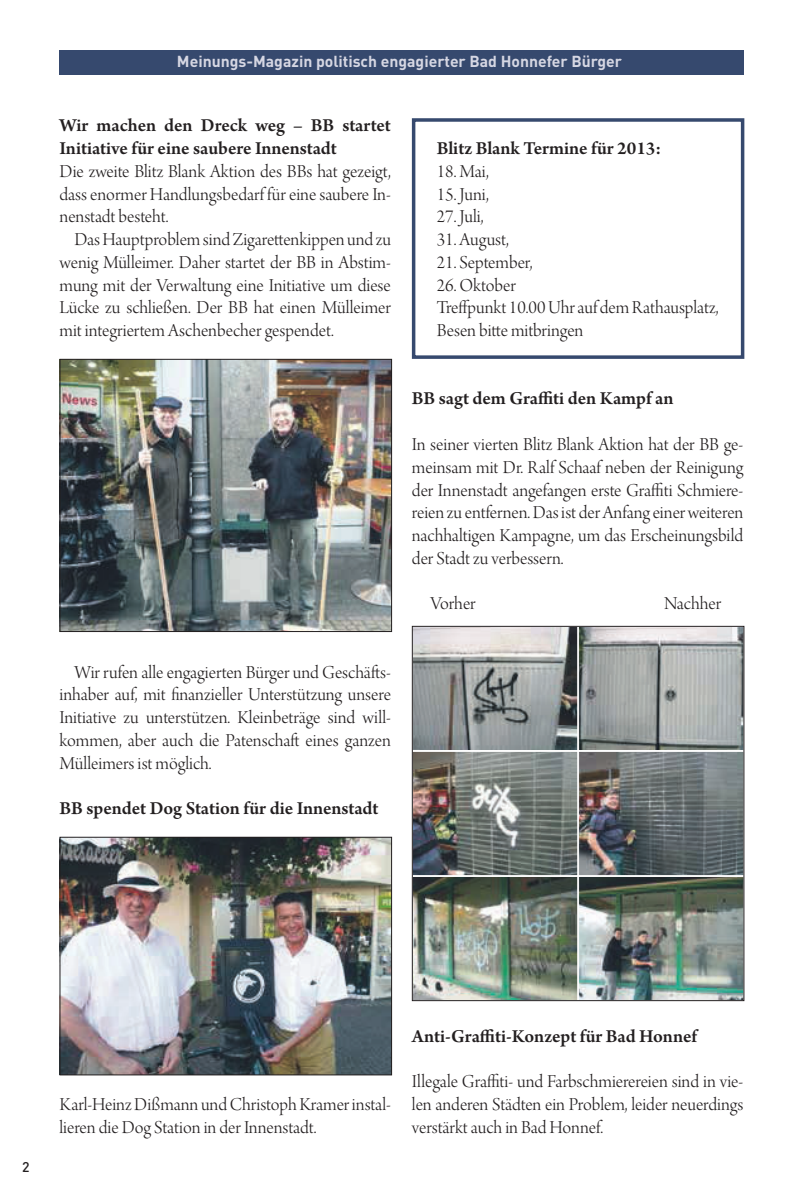
<style>
.page{position:relative;width:794px;height:1191px;background:#fff}
.page>*{position:absolute;margin:0;border:0;box-sizing:border-box;transform-origin:0 0}
.t1{font:19.25px/22.8px "Arno Pro Light Display";color:#231f20;text-align:justify}
.t2{font:600 19.25px/22.8px "Arno Pro";color:#231f20}
.t3{font:700 15.75px "DIN";color:#d6d7e3}
.t4{font:500 14px "DIN";color:#231f20}
</style>
<div class="page">
<div style="left:60px;top:50px;width:684px;height:24px;background:#36496e"></div>
<img style="left:62px;top:361px;width:328px;height:269px">
<div style="left:60px;top:359px;width:332px;height:273px;border:1px solid #231f20"></div>
<img style="left:62px;top:838px;width:328px;height:235px">
<div style="left:60px;top:836px;width:332px;height:239px;border:1px solid #231f20"></div>
<div style="left:412px;top:118px;width:332px;height:241px;border:4px solid #36496e"></div>
<img style="left:414px;top:628px;width:162px;height:121px">
<div style="left:412px;top:626px;width:166px;height:125px;border:1px solid #fff"></div>
<img style="left:414px;top:753px;width:162px;height:121px">
<div style="left:412px;top:751px;width:166px;height:125px;border:1px solid #fff"></div>
<img style="left:414px;top:878px;width:162px;height:121px">
<div style="left:412px;top:876px;width:166px;height:125px;border:1px solid #fff"></div>
<svg style="left:580px;top:628px;width:162px;height:121px"></svg>
<div style="left:578px;top:626px;width:166px;height:125px;border:1px solid #fff"></div>
<img style="left:580px;top:753px;width:162px;height:121px">
<div style="left:578px;top:751px;width:166px;height:125px;border:1px solid #fff"></div>
<img style="left:580px;top:878px;width:162px;height:121px">
<div style="left:578px;top:876px;width:166px;height:125px;border:1px solid #fff"></div>
<div style="left:412px;top:626px;width:332px;height:375px;border:1px solid #231f20"></div>
<p class="t3" style="left:177px;top:51px;width:446px">Meinungs-Magazin politisch engagierter Bad Honnefer Bürger</p>
<p class="t2" style="left:60px;top:115px;width:333px">Wir machen den Dreck weg – BB startet<br>Initiative für eine saubere Innenstadt</p>
<p class="t1" style="left:60px;top:161px;width:333px">Die zweite Blitz Blank Aktion des BBs hat gezeigt, dass enormer Handlungsbedarf für eine saubere In&shy;nenstadt besteht.</p>
<p class="t1" style="left:60px;top:229px;width:333px;text-indent:15px">Das Hauptproblem sind Zigarettenkippen und zu wenig Mülleimer. Daher startet der BB in Abstim&shy;mung mit der Verwaltung eine Initiative um diese Lücke zu schließen. Der BB hat einen Mülleimer mit integriertem Aschenbecher gespendet.</p>
<p class="t2" style="left:437px;top:138px;width:226px">Blitz Blank Termine für 2013:</p>
<p class="t1" style="left:437px;top:161px;width:54px">18. Mai,</p>
<p class="t1" style="left:437px;top:184px;width:53px">15. Juni,</p>
<p class="t1" style="left:437px;top:207px;width:48px">27. Juli,</p>
<p class="t1" style="left:437px;top:229px;width:74px">31. August,</p>
<p class="t1" style="left:437px;top:252px;width:97px">21. September,</p>
<p class="t1" style="left:437px;top:275px;width:283px;text-align:left">26. Oktober<br>Treffpunkt 10.00 Uhr auf dem Rathausplatz,<br>Besen bitte mitbringen</p>
<p class="t2" style="left:412px;top:388px;width:263px">BB sagt dem Graffiti den Kampf an</p>
<p class="t1" style="left:412px;top:434px;width:333px">In seiner vierten Blitz Blank Aktion hat der BB ge&shy;meinsam mit Dr. Ralf Schaaf neben der Reinigung der Innenstadt angefangen erste Graffiti Schmiere&shy;reien zu entfernen. Das ist der Anfang einer weiteren nachhaltigen Kampagne, um das Erscheinungsbild der Stadt zu verbessern.</p>
<p class="t1" style="left:430px;top:593px;width:47px">Vorher</p>
<p class="t1" style="left:664px;top:593px;width:59px">Nachher</p>
<p class="t1" style="left:60px;top:661px;width:333px;text-indent:15px">Wir rufen alle engagierten Bürger und Geschäfts&shy;inhaber auf, mit finanzieller Unterstützung unsere Initiative zu unterstützen. Kleinbeträge sind will&shy;kommen, aber auch die Patenschaft eines ganzen Mülleimers ist möglich.</p>
<p class="t2" style="left:60px;top:798px;width:320px">BB spendet Dog Station für die Innenstadt</p>
<p class="t4" style="left:22px;top:1157px;width:9px">2</p>
<p class="t1" style="left:60px;top:1094px;width:333px">Karl-Heinz Dißmann und Christoph Kramer instal&shy;lieren die Dog Station in der Innenstadt.</p>
<p class="t2" style="left:412px;top:1025px;width:287px">Anti-Graffiti-Konzept für Bad Honnef</p>
<p class="t1" style="left:412px;top:1071px;width:333px">Illegale Graffiti- und Farbschmierereien sind in vie&shy;len anderen Städten ein Problem, leider neuerdings verstärkt auch in Bad Honnef.</p>
</div>
